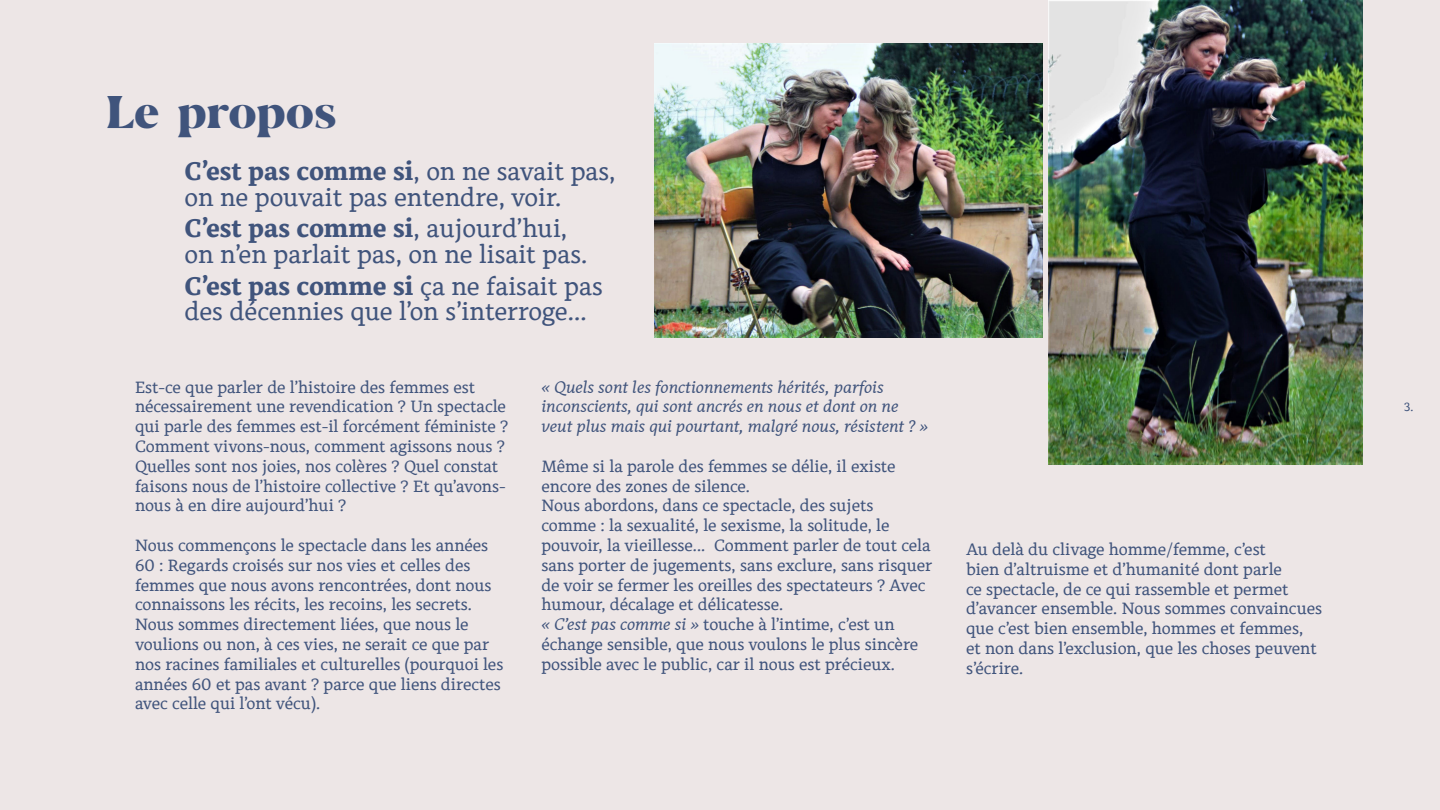
<style>
.page{position:relative;width:1440px;height:810px;background:#ede6e6}
.page>*{position:absolute;margin:0;border:0;box-sizing:border-box;transform-origin:0 0}
.t1{font:45.75px "Palm Springs GRAPHIC";letter-spacing:-.005em;color:#40547c}
.t2{font:25.2px/25.5px "Alkes";color:#40547c}
.t3{font:16.5px/19.8px "Alkes";letter-spacing:-.005em;color:#40547c}
.t4{font:italic 16.5px/19.8px "Alkes";color:#40547c}
.t5{font:12px "Alkes";color:#40547c}
.s1{font-weight:800}
.s2{font-style:italic}
</style>
<div class="page">
<img style="left:1049px;top:0;width:313px;height:464px">
<img style="left:654px;top:43px;width:388px;height:295px">
<h1 class="t1" style="left:106px;top:73px;width:232px">Le propos</h1>
<h2 class="t2" style="left:184px;top:158px;width:433px"><span class="s1">C’est pas comme si</span>, on ne savait pas, on ne pouvait pas entendre, voir.</h2>
<h2 class="t2" style="left:184px;top:215px;width:405px"><span class="s1">C’est pas comme si</span>, aujourd’hui, on n’en parlait pas, on ne lisait pas.</h2>
<h2 class="t2" style="left:184px;top:273px;width:420px"><span class="s1">C’est pas comme si</span> ça ne faisait pas des décennies que l’on s’interroge...</h2>
<p class="t3" style="left:135px;top:376px;width:375px">Est-ce que parler de l’histoire des femmes est nécessairement une revendication ? Un spectacle qui parle des femmes est-il forcément féministe ?<br>Comment vivons-nous, comment agissons nous ?<br>Quelles sont nos joies, nos colères ? Quel constat faisons nous de l’histoire collective ? Et qu’avons&shy;nous à en dire aujourd’hui ?</p>
<p class="t3" style="left:135px;top:535px;width:370px">Nous commençons le spectacle dans les années 60 : Regards croisés sur nos vies et celles des femmes que nous avons rencontrées, dont nous connaissons les récits, les recoins, les secrets.<br>Nous sommes directement liées, que nous le voulions ou non, à ces vies, ne serait ce que par nos racines familiales et culturelles (pourquoi les années 60 et pas avant ? parce que liens directes avec celle qui l’ont vécu).</p>
<p class="t4" style="left:541px;top:377px;width:388px">« Quels sont les fonctionnements hérités, parfois inconscients, qui sont ancrés en nous et dont on ne veut plus mais qui pourtant, malgré nous, résistent ? »</p>
<p class="t3" style="left:541px;top:456px;width:392px">Même si la parole des femmes se délie, il existe encore des zones de silence.<br>Nous abordons, dans ce spectacle, des sujets comme : la sexualité, le sexisme, la solitude, le pouvoir, la vieillesse... Comment parler de tout cela sans porter de jugements, sans exclure, sans risquer de voir se fermer les oreilles des spectateurs ? Avec humour, décalage et délicatesse.<br><span class="s2">« C’est pas comme si »</span> touche à l’intime, c’est un échange sensible, que nous voulons le plus sincère possible avec le public, car il nous est précieux.</p>
<p class="t3" style="left:966px;top:539px;width:358px">Au delà du clivage homme/femme, c’est<br>bien d’altruisme et d’humanité dont parle<br>ce spectacle, de ce qui rassemble et permet d’avancer ensemble. Nous sommes convaincues que c’est bien ensemble, hommes et femmes, et non dans l’exclusion, que les choses peuvent s’écrire.</p>
<p class="t5" style="left:1404px;top:399px;width:11px">3.</p>
</div>
